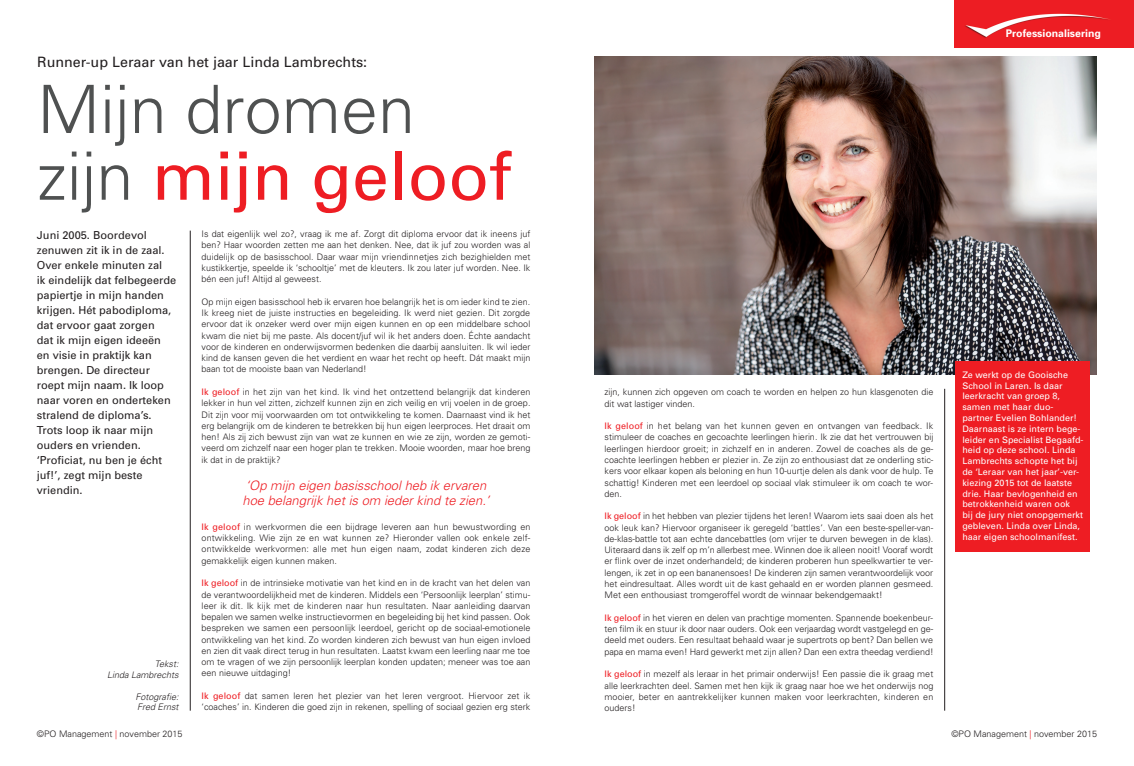
<style>
.page{position:relative;width:1134px;height:766px;background:#fff}
.page>*{position:absolute;margin:0;border:0;box-sizing:border-box;transform-origin:0 0}
.t1{font:300 66.7px/66.7px "Univers";color:#4f5151}
.t2{font:14.3px "Univers";color:#231f20}
.t3{font:italic 300 13px/15.6px "Univers";color:#ee1d23}
.t4{font:11px/15px "Univers";color:#231f20}
.t5{font:700 10.5px "Univers";color:#fff}
.t6{font:300 9px/11.3px "Univers";color:#231f20;text-align:justify}
.t7{font:9px/10.8px "Univers";color:#fff}
.t8{font:italic 300 9px/10.8px "Univers";color:#231f20;text-align:right}
.s1{font-weight:400;color:#ee1d23}
.s2{color:#ee1d23}
</style>
<div class="page">
<hr style="left:944px;top:388px;width:1px;height:322px;background:#231f20">
<img style="left:954px;top:0;width:180px;height:47px">
<hr style="left:190px;top:230px;width:1px;height:480px;background:#231f20">
<img style="left:594px;top:57px;width:503px;height:317px">
<div style="left:955px;top:360px;width:135px;height:191px;background:#ee1d23"></div>
<h2 class="t2" style="left:37px;top:57px;width:332px">Runner-up Leraar van het jaar Linda Lambrechts:</h2>
<h1 class="t1" style="left:37px;top:82px;width:476px">Mijn dromen zijn <span class="s1">mijn geloof</span></h1>
<p class="t4" style="left:37px;top:228px;width:141px">Juni 2005. Boordevol zenuwen zit ik in de zaal.<br>Over enkele minuten zal<br>ik eindelijk dat felbegeerde papiertje in mijn handen krijgen. Hét pabodiploma, dat ervoor gaat zorgen<br>dat ik mijn eigen ideeën en visie in praktijk kan brengen. De directeur roept mijn naam. Ik loop naar voren en onderteken stralend de diploma’s.<br>Trots loop ik naar mijn ouders en vrienden. ‘Proficiat, nu ben je écht juf!’, zegt mijn beste vriendin.</p>
<p class="t8" style="left:107px;top:659px;width:73px">Tekst:<br>Linda Lambrechts</p>
<p class="t8" style="left:136px;top:691px;width:45px;text-align:left">Fotografie:<br>Fred Ernst</p>
<p class="t6" style="left:37px;top:729px;width:147px">©PO Management <span class="s2">|</span> november 2015</p>
<p class="t6" style="left:202px;top:229px;width:331px">Is dat eigenlijk wel zo?, vraag ik me af. Zorgt dit diploma ervoor dat ik ineens juf ben? Haar woorden zetten me aan het denken. Nee, dat ik juf zou worden was al duidelijk op de basisschool. Daar waar mijn vriendinnetjes zich bezighielden met kustikkertje, speelde ik ‘schooltje’ met de kleuters. Ik zou later juf worden. Nee. Ik bén een juf! Altijd al geweest.</p>
<p class="t6" style="left:202px;top:296px;width:330px">Op mijn eigen basisschool heb ik ervaren hoe belangrijk het is om ieder kind te zien.<br>Ik kreeg niet de juiste instructies en begeleiding. Ik werd niet gezien. Dit zorgde ervoor dat ik onzeker werd over mijn eigen kunnen en op een middelbare school kwam die niet bij me paste. Als docent/juf wil ik het anders doen. Échte aandacht voor de kinderen en onderwijsvormen bedenken die daarbij aansluiten. Ik wil ieder kind de kansen geven die het verdient en waar het recht op heeft. Dát maakt mijn baan tot de mooiste baan van Nederland!</p>
<p class="t6" style="left:202px;top:387px;width:330px"><span class="s1">Ik geloof</span> in het zijn van het kind. Ik vind het ontzettend belangrijk dat kinderen lekker in hun vel zitten, zichzelf kunnen zijn en zich veilig en vrij voelen in de groep.<br>Dit zijn voor mij voorwaarden om tot ontwikkeling te komen. Daarnaast vind ik het erg belangrijk om de kinderen te betrekken bij hun eigen leerproces. Het draait om hen! Als zij zich bewust zijn van wat ze kunnen en wie ze zijn, worden ze gemoti&shy;veerd om zichzelf naar een hoger plan te trekken. Mooie woorden, maar hoe breng ik dat in de praktijk?</p>
<h3 class="t3" style="left:242px;top:478px;width:249px">‘Op mijn eigen basisschool heb ik ervaren hoe belangrijk het is om ieder kind te zien.’</h3>
<p class="t6" style="left:202px;top:521px;width:330px"><span class="s1">Ik geloof</span> in werkvormen die een bijdrage leveren aan hun bewustwording en ontwikkeling. Wie zijn ze en wat kunnen ze? Hieronder vallen ook enkele zelf&shy;ontwikkelde werkvormen: alle met hun eigen naam, zodat kinderen zich deze gemakkelijk eigen kunnen maken.</p>
<p class="t6" style="left:202px;top:578px;width:331px"><span class="s1">Ik geloof</span> in de intrinsieke motivatie van het kind en in de kracht van het delen van de verantwoordelijkheid met de kinderen. Middels een ‘Persoonlijk leerplan’ stimu&shy;leer ik dit. Ik kijk met de kinderen naar hun resultaten. Naar aanleiding daarvan bepalen we samen welke instructievormen en begeleiding bij het kind passen. Ook bespreken we samen een persoonlijk leerdoel, gericht op de sociaal-emotionele ontwikkeling van het kind. Zo worden kinderen zich bewust van hun eigen invloed en zien dit vaak direct terug in hun resultaten. Laatst kwam een leerling naar me toe om te vragen of we zijn persoonlijk leerplan konden updaten; meneer was toe aan een nieuwe uitdaging!</p>
<p class="t6" style="left:202px;top:690px;width:330px"><span class="s1">Ik geloof</span> dat samen leren het plezier van het leren vergroot. Hiervoor zet ik ‘coaches’ in. Kinderen die goed zijn in rekenen, spelling of sociaal gezien erg sterk</p>
<p class="t5" style="left:1006px;top:30px;width:97px">Professionalisering</p>
<p class="t6" style="left:604px;top:387px;width:330px">zijn, kunnen zich opgeven om coach te worden en helpen zo hun klasgenoten die dit wat lastiger vinden.</p>
<p class="t6" style="left:604px;top:421px;width:330px"><span class="s1">Ik geloof</span> in het belang van het kunnen geven en ontvangen van feedback. Ik stimuleer de coaches en gecoachte leerlingen hierin. Ik zie dat het vertrouwen bij leerlingen hierdoor groeit; in zichzelf en in anderen. Zowel de coaches als de ge&shy;coachte leerlingen hebben er plezier in. Ze zijn zo enthousiast dat ze onderling stic&shy;kers voor elkaar kopen als beloning en hun 10-uurtje delen als dank voor de hulp. Te schattig! Kinderen met een leerdoel op sociaal vlak stimuleer ik om coach te wor&shy;den.</p>
<p class="t6" style="left:604px;top:511px;width:330px"><span class="s1">Ik geloof</span> in het hebben van plezier tijdens het leren! Waarom iets saai doen als het ook leuk kan? Hiervoor organiseer ik geregeld ‘battles’. Van een beste-speller-van&shy;de-klas-battle tot aan echte dancebattles (om vrijer te durven bewegen in de klas).<br>Uiteraard dans ik zelf op m’n allerbest mee. Winnen doe ik alleen nooit! Vooraf wordt er flink over de inzet onderhandeld; de kinderen proberen hun speelkwartier te ver&shy;lengen, ik zet in op een bananensoes! De kinderen zijn samen verantwoordelijk voor het eindresultaat. Alles wordt uit de kast gehaald en er worden plannen gesmeed.<br>Met een enthousiast tromgeroffel wordt de winnaar bekendgemaakt!</p>
<p class="t6" style="left:604px;top:612px;width:331px"><span class="s1">Ik geloof</span> in het vieren en delen van prachtige momenten. Spannende boekenbeur&shy;ten film ik en stuur ik door naar ouders. Ook een verjaardag wordt vastgelegd en ge&shy;deeld met ouders. Een resultaat behaald waar je supertrots op bent? Dan bellen we papa en mama even! Hard gewerkt met zijn allen? Dan een extra theedag verdiend!</p>
<p class="t6" style="left:604px;top:669px;width:330px"><span class="s1">Ik geloof</span> in mezelf als leraar in het primair onderwijs! Een passie die ik graag met alle leerkrachten deel. Samen met hen kijk ik graag naar hoe we het onderwijs nog mooier, beter en aantrekkelijker kunnen maken voor leerkrachten, kinderen en ouders!</p>
<p class="t7" style="left:962px;top:370px;width:123px">Ze werkt op de Gooische<br>School in Laren. Is daar leerkracht van groep 8, samen met haar duo&shy;partner Evelien Bohlander!<br>Daarnaast is ze intern bege&shy;leider en Specialist Begaafd&shy;heid op deze school. Linda<br>Lambrechts schopte het bij de ‘Leraar van het jaar’-ver&shy;kiezing 2015 tot de laatste drie. Haar bevlogenheid en betrokkenheid waren ook<br>bij de jury niet onopgemerkt gebleven. Linda over Linda, haar eigen schoolmanifest.</p>
<p class="t6" style="left:951px;top:728px;width:147px">©PO Management <span class="s2">|</span> november 2015</p>
</div>
